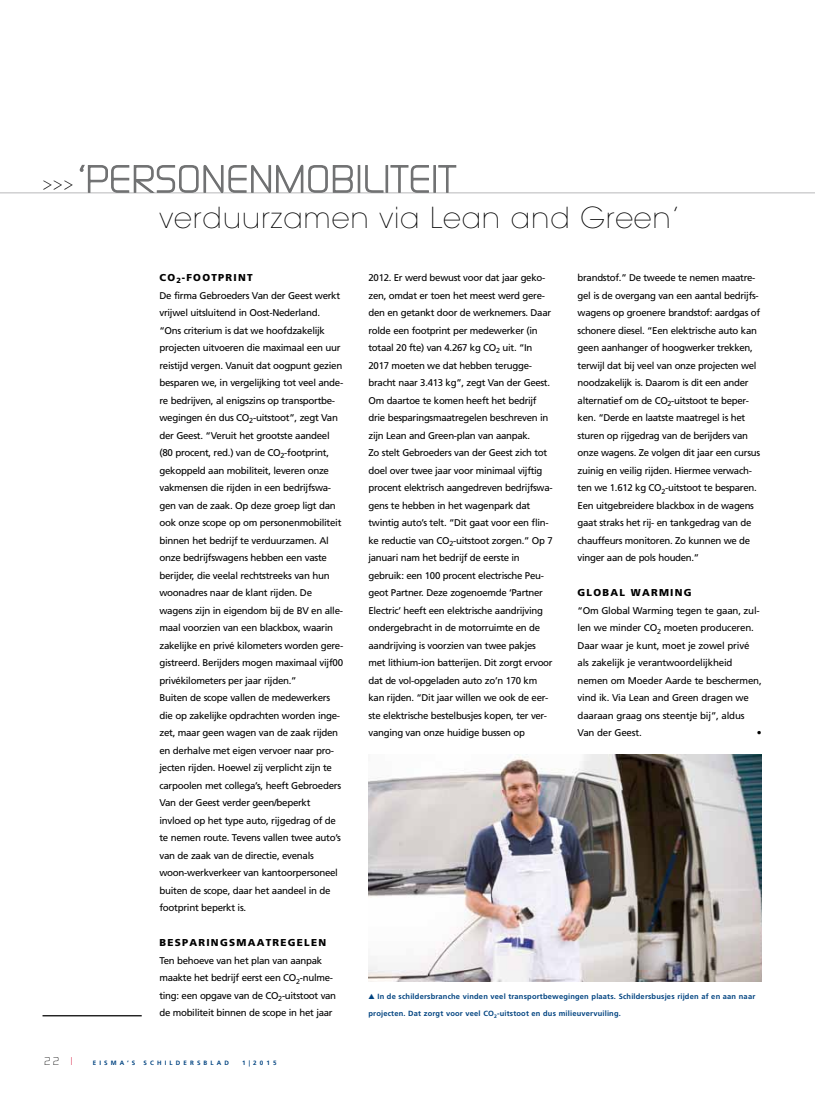
<style>
.page{position:relative;width:815px;height:1099px;background:#fff}
.page>*{position:absolute;margin:0;border:0;box-sizing:border-box;transform-origin:0 0}
.t1{font:200 28.75px "Avant Garde";letter-spacing:.03em;color:#000}
.t2{font:300 20px "Modaerne";color:#000}
.t3{font:300 11.25px "Modaerne";color:#000}
.t4{font:900 10px "Frutiger";letter-spacing:.125em;color:#000}
.t5{font:9.75px/17.5px "Frutiger";letter-spacing:-.03em;color:#000}
.t6{font:700 7.5px "Frutiger";letter-spacing:.025em;color:#004380}
.t7{font:700 6.25px "Frutiger";letter-spacing:.5em;color:#004380}
.s1{font-family:"European Pi Three";font-weight:400}
.s2{color:#d20029}
</style>
<div class="page">
<hr style="left:43px;top:1015px;width:99px;height:1px;background:#000">
<hr style="left:0;top:192px;width:815px;height:1px;background:#c6c7c8">
<svg style="left:79px;top:164px;width:274px;height:30px"></svg>
<div style="left:358px;top:165px;width:2px;height:28px;border:1px solid #707172"></div>
<svg style="left:365px;top:165px;width:19px;height:28px"></svg>
<div style="left:386px;top:165px;width:2px;height:28px;border:1px solid #707172"></div>
<svg style="left:390px;top:165px;width:40px;height:28px"></svg>
<div style="left:433px;top:165px;width:3px;height:28px;border:1px solid #707172"></div>
<svg style="left:438px;top:165px;width:19px;height:28px"></svg>
<img style="left:369px;top:754px;width:393px;height:227px">
<h2 class="t2" style="left:43px;top:175px;width:33px">&gt;&gt;&gt;</h2>
<h1 class="t1" style="left:159px;top:200px;width:522px">verduurzamen via Lean and Green’</h1>
<p class="t4" style="left:159px;top:271px;width:95px">CO<sub>2</sub>-FOOTPRINT</p>
<p class="t5" style="left:159px;top:286px;width:185px">De firma Gebroeders Van der Geest werkt vrijwel uitsluitend in Oost-Nederland. “Ons criterium is dat we hoofdzakelijk projecten uitvoeren die maximaal een uur reistijd vergen. Vanuit dat oogpunt gezien besparen we, in vergelijking tot veel ande&shy;re bedrijven, al enigszins op transportbe&shy;wegingen én dus CO<sub>2</sub>-uitstoot”, zegt Van der Geest. “Veruit het grootste aandeel (80 procent, red.) van de CO<sub>2</sub>-footprint, gekoppeld aan mobiliteit, leveren onze vakmensen die rijden in een bedrijfswa&shy;gen van de zaak. Op deze groep ligt dan ook onze scope op om personenmobiliteit binnen het bedrijf te verduurzamen. Al onze bedrijfswagens hebben een vaste berijder, die veelal rechtstreeks van hun woonadres naar de klant rijden. De wagens zijn in eigendom bij de BV en alle&shy;maal voorzien van een blackbox, waarin zakelijke en privé kilometers worden gere&shy;gistreerd. Berijders mogen maximaal vijf00 privékilometers per jaar rijden.”<br>Buiten de scope vallen de medewerkers die op zakelijke opdrachten worden inge&shy;zet, maar geen wagen van de zaak rijden en derhalve met eigen vervoer naar pro&shy;jecten rijden. Hoewel zij verplicht zijn te carpoolen met collega’s, heeft Gebroeders Van der Geest verder geen/beperkt invloed op het type auto, rijgedrag of de te nemen route. Tevens vallen twee auto’s van de zaak van de directie, evenals woon-werkverkeer van kantoorpersoneel buiten de scope, daar het aandeel in de footprint beperkt is.</p>
<p class="t4" style="left:159px;top:936px;width:168px">BESPARINGSMAATREGELEN</p>
<p class="t5" style="left:159px;top:951px;width:178px">Ten behoeve van het plan van aanpak maakte het bedrijf eerst een CO<sub>2</sub>-nulme&shy;ting: een opgave van de CO<sub>2</sub>-uitstoot van de mobiliteit binnen de scope in het jaar</p>
<p class="t5" style="left:369px;top:269px;width:186px">2012. Er werd bewust voor dat jaar geko&shy;zen, omdat er toen het meest werd gere&shy;den en getankt door de werknemers. Daar rolde een footprint per medewerker (in totaal 20 fte) van 4.267 kg CO<sub>2</sub> uit. “In 2017 moeten we dat hebben terugge&shy;bracht naar 3.413 kg”, zegt Van der Geest.<br>Om daartoe te komen heeft het bedrijf drie besparingsmaatregelen beschreven in zijn Lean and Green-plan van aanpak.<br>Zo stelt Gebroeders van der Geest zich tot doel over twee jaar voor minimaal vijftig procent elektrisch aangedreven bedrijfswa&shy;gens te hebben in het wagenpark dat twintig auto’s telt. “Dit gaat voor een flin&shy;ke reductie van CO<sub>2</sub>-uitstoot zorgen.” Op 7 januari nam het bedrijf de eerste in gebruik: een 100 procent electrische Peu&shy;geot Partner. Deze zogenoemde ‘Partner Electric’ heeft een elektrische aandrijving ondergebracht in de motorruimte en de aandrijving is voorzien van twee pakjes met lithium-ion batterijen. Dit zorgt ervoor dat de vol-opgeladen auto zo’n 170 km kan rijden. “Dit jaar willen we ook de eer&shy;ste elektrische bestelbusjes kopen, ter ver&shy;vanging van onze huidige bussen op</p>
<p class="t5" style="left:578px;top:269px;width:184px">brandstof.” De tweede te nemen maatre&shy;gel is de overgang van een aantal bedrijfs&shy;wagens op groenere brandstof: aardgas of schonere diesel. “Een elektrische auto kan geen aanhanger of hoogwerker trekken, terwijl dat bij veel van onze projecten wel noodzakelijk is. Daarom is dit een ander alternatief om de CO<sub>2</sub>-uitstoot te beper&shy;ken. “Derde en laatste maatregel is het sturen op rijgedrag van de berijders van onze wagens. Ze volgen dit jaar een cursus zuinig en veilig rijden. Hiermee verwach&shy;ten we 1.612 kg CO<sub>2</sub>-uitstoot te besparen.<br>Een uitgebreidere blackbox in de wagens gaat straks het rij- en tankgedrag van de chauffeurs monitoren. Zo kunnen we de vinger aan de pols houden.”</p>
<p class="t4" style="left:578px;top:586px;width:115px">GLOBAL WARMING</p>
<p class="t5" style="left:578px;top:601px;width:186px">“Om Global Warming tegen te gaan, zul&shy;len we minder CO<sub>2</sub> moeten produceren.<br>Daar waar je kunt, moet je zowel privé als zakelijk je verantwoordelijkheid nemen om Moeder Aarde te beschermen, vind ik. Via Lean and Green dragen we daaraan graag ons steentje bij”, aldus Van der Geest.</p>
<p class="t5" style="left:757px;top:724px;width:6px">•</p>
<p class="t6" style="left:369px;top:991px;width:388px"><span class="s1">G</span> In de schildersbranche vinden veel transportbewegingen plaats. Schildersbusjes rijden af en aan naar</p>
<p class="t6" style="left:369px;top:1009px;width:254px">projecten. Dat zorgt voor veel CO<sub>2</sub>-uitstoot en dus milieuvervuiling.</p>
<p class="t3" style="left:44px;top:1055px;width:30px">22 <span class="s2">|</span></p>
<p class="t7" style="left:93px;top:1059px;width:44px">eisma’s</p>
<p class="t7" style="left:144px;top:1059px;width:87px">schildersblad</p>
<p class="t7" style="left:242px;top:1059px;width:36px">1|2015</p>
</div>
